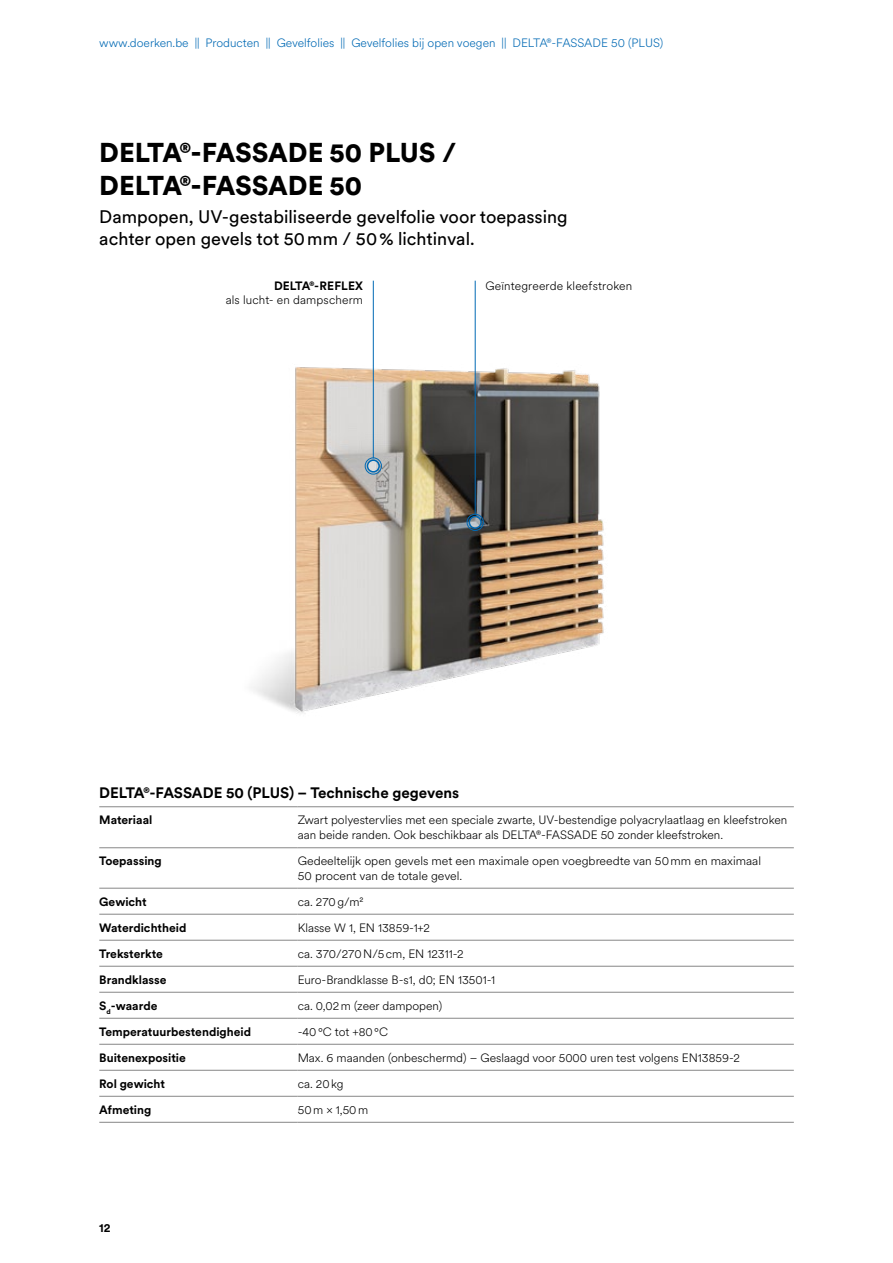
<style>
.page{position:relative;width:893px;height:1263px;background:#fff}
.page>*{position:absolute;margin:0;border:0;box-sizing:border-box;transform-origin:0 0}
.t1{font:900 27px/32.4px "Circular XX";color:#000}
.t2{font:18px/21.6px "Circular XX";color:#000}
.t3{font:700 15px "Circular XX";color:#000}
.t4{font:300 12px/14.4px "Circular XX";color:#000}
.t5{font:700 12px "Circular XX";color:#000}
.t6{font:300 12px "Circular XX";color:#0069b4}
</style>
<div class="page">
<img style="left:251px;top:339px;width:353px;height:375px">
<hr style="left:99px;top:806px;width:199px;height:1px;background:#878787">
<hr style="left:298px;top:806px;width:496px;height:1px;background:#878787">
<hr style="left:99px;top:847px;width:199px;height:1px;background:#878787">
<hr style="left:298px;top:847px;width:496px;height:1px;background:#878787">
<hr style="left:99px;top:888px;width:199px;height:1px;background:#878787">
<hr style="left:298px;top:888px;width:496px;height:1px;background:#878787">
<hr style="left:99px;top:914px;width:199px;height:1px;background:#878787">
<hr style="left:298px;top:914px;width:496px;height:1px;background:#878787">
<hr style="left:99px;top:940px;width:199px;height:1px;background:#878787">
<hr style="left:298px;top:940px;width:496px;height:1px;background:#878787">
<hr style="left:99px;top:966px;width:199px;height:1px;background:#878787">
<hr style="left:298px;top:966px;width:496px;height:1px;background:#878787">
<hr style="left:99px;top:992px;width:199px;height:1px;background:#878787">
<hr style="left:298px;top:992px;width:496px;height:1px;background:#878787">
<hr style="left:99px;top:1018px;width:199px;height:1px;background:#878787">
<hr style="left:298px;top:1018px;width:496px;height:1px;background:#878787">
<hr style="left:99px;top:1044px;width:199px;height:1px;background:#878787">
<hr style="left:298px;top:1044px;width:496px;height:1px;background:#878787">
<hr style="left:99px;top:1070px;width:199px;height:1px;background:#878787">
<hr style="left:298px;top:1070px;width:496px;height:1px;background:#878787">
<hr style="left:99px;top:1096px;width:199px;height:1px;background:#878787">
<hr style="left:298px;top:1096px;width:496px;height:1px;background:#878787">
<hr style="left:99px;top:1122px;width:199px;height:1px;background:#878787">
<hr style="left:298px;top:1122px;width:496px;height:1px;background:#878787">
<hr style="left:475px;top:281px;width:1px;height:234px;background:#0069b4">
<div style="left:467px;top:514px;width:17px;height:17px;border:1px solid #0069b4;border-radius:50%"></div>
<svg style="left:469px;top:516px;width:12px;height:12px"></svg>
<div style="left:469px;top:516px;width:13px;height:13px;border:2px solid #0069b4;border-radius:50%"></div>
<hr style="left:373px;top:281px;width:1px;height:177px;background:#0069b4">
<div style="left:365px;top:457px;width:17px;height:17px;border:1px solid #0069b4;border-radius:50%"></div>
<svg style="left:367px;top:460px;width:12px;height:12px"></svg>
<div style="left:367px;top:459px;width:13px;height:14px;border:2px solid #0069b4;border-radius:50%"></div>
<p class="t6" style="left:99px;top:35px;width:566px">www.doerken.be || Producten || Gevelfolies || Gevelfolies bij open voegen || DELTA®-FASSADE 50 (PLUS)</p>
<h1 class="t1" style="left:99px;top:135px;width:358px">DELTA®-FASSADE 50 PLUS /<br>DELTA®-FASSADE 50</h1>
<h2 class="t2" style="left:99px;top:205px;width:470px">Dampopen, UV-gestabiliseerde gevelfolie voor toepassing achter open gevels tot 50mm / 50% lichtinval.</h2>
<p class="t5" style="left:274px;top:277px;width:90px">DELTA®-REFLEX</p>
<p class="t4" style="left:485px;top:278px;width:148px">Geïntegreerde kleefstroken</p>
<p class="t4" style="left:226px;top:292px;width:139px">als lucht- en dampscherm</p>
<p class="t3" style="left:99px;top:783px;width:362px">DELTA®-FASSADE 50 (PLUS) – Technische gegevens</p>
<p class="t5" style="left:99px;top:812px;width:55px">Materiaal</p>
<p class="t4" style="left:298px;top:812px;width:491px">Zwart polyestervlies met een speciale zwarte, UV-bestendige polyacrylaatlaag en kleefstroken aan beide randen. Ook beschikbaar als DELTA®-FASSADE 50 zonder kleefstroken.</p>
<p class="t5" style="left:99px;top:853px;width:64px">Toepassing</p>
<p class="t4" style="left:298px;top:853px;width:465px">Gedeeltelijk open gevels met een maximale open voegbreedte van 50mm en maximaal<br>50 procent van de totale gevel.</p>
<p class="t5" style="left:99px;top:893px;width:49px">Gewicht</p>
<p class="t4" style="left:298px;top:894px;width:67px">ca. 270g/m²</p>
<p class="t5" style="left:99px;top:919px;width:89px">Waterdichtheid</p>
<p class="t4" style="left:298px;top:920px;width:134px">Klasse W 1, EN 13859-1+2</p>
<p class="t5" style="left:99px;top:945px;width:65px">Treksterkte</p>
<p class="t4" style="left:298px;top:946px;width:167px">ca. 370/270N/5cm, EN 12311-2</p>
<p class="t5" style="left:99px;top:971px;width:69px">Brandklasse</p>
<p class="t4" style="left:298px;top:972px;width:199px">Euro-Brandklasse B-s1, d0; EN 13501-1</p>
<p class="t5" style="left:99px;top:997px;width:60px">S<sub>d</sub>-waarde</p>
<p class="t4" style="left:298px;top:998px;width:146px">ca. 0,02m (zeer dampopen)</p>
<p class="t5" style="left:99px;top:1023px;width:153px">Temperatuurbestendigheid</p>
<p class="t4" style="left:298px;top:1024px;width:92px">-40°C tot +80°C</p>
<p class="t5" style="left:99px;top:1049px;width:88px">Buitenexpositie</p>
<p class="t4" style="left:298px;top:1050px;width:444px">Max. 6 maanden (onbeschermd) – Geslaagd voor 5000 uren test volgens EN13859-2</p>
<p class="t5" style="left:99px;top:1075px;width:67px">Rol gewicht</p>
<p class="t4" style="left:298px;top:1076px;width:47px">ca. 20kg</p>
<p class="t5" style="left:99px;top:1101px;width:54px">Afmeting</p>
<p class="t4" style="left:298px;top:1102px;width:72px">50m × 1,50m</p>
<p class="t5" style="left:99px;top:1219px;width:13px">12</p>
</div>
